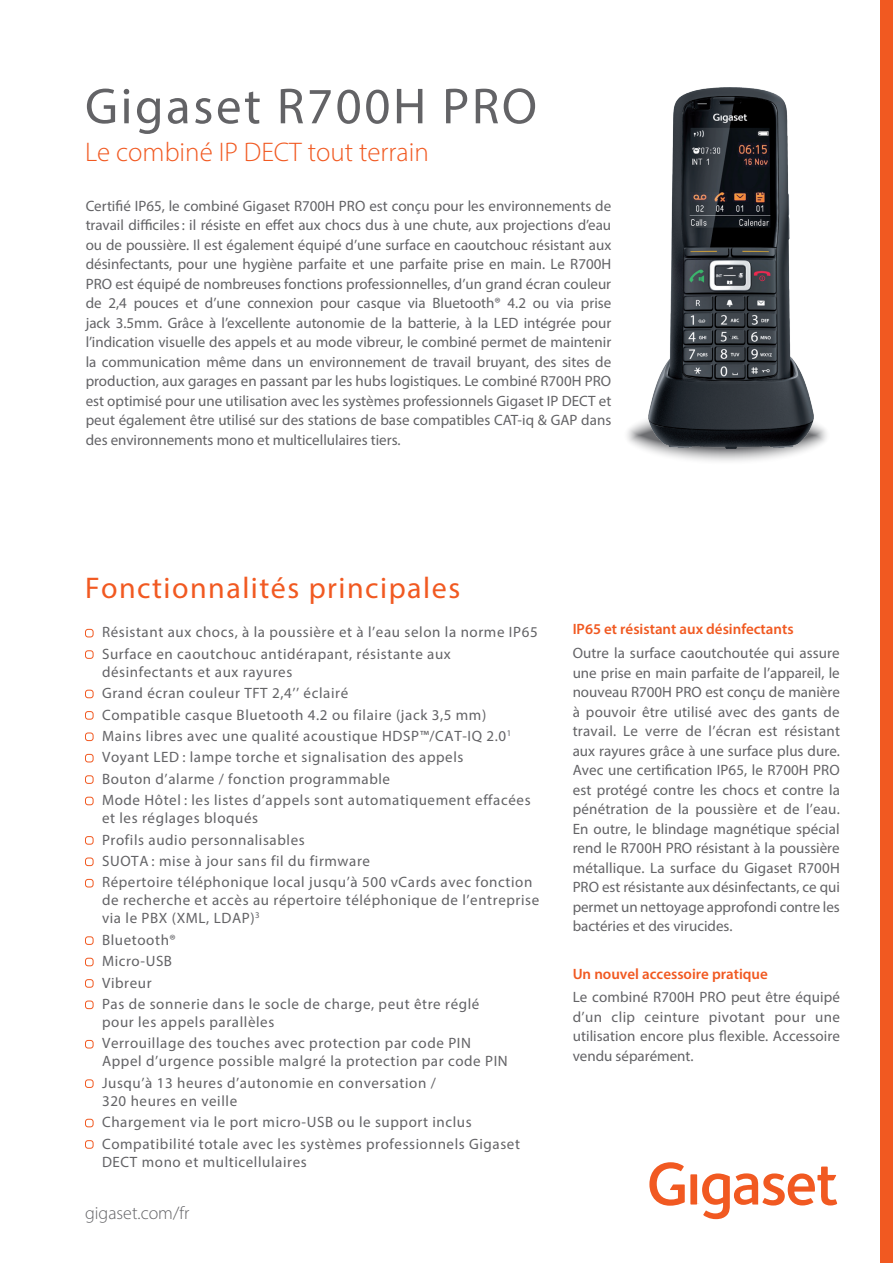
<style>
.page{position:relative;width:893px;height:1263px;background:#fff}
.page>*{position:absolute;margin:0;border:0;box-sizing:border-box;transform-origin:0 0}
.t1{font:51px "Myriad Pro";letter-spacing:.05em;color:#636366}
.t2{font:30px "Myriad Pro";letter-spacing:.05em;color:#f15921}
.t3{font:300 27px "Myriad Pro";color:#f15921}
.t4{font:300 18px "Myriad Pro";color:#636366}
.t5{font:15px/19.5px "Myriad Pro";letter-spacing:.04em;color:#636366}
.t6{font:600 15px "Myriad Pro";color:#f15921}
</style>
<div class="page">
<svg style="left:649px;top:1162px;width:188px;height:57px"></svg>
<div style="left:85px;top:629px;width:9px;height:8px;border:1px solid #f15921;border-radius:3px"></div>
<div style="left:85px;top:650px;width:9px;height:9px;border:1px solid #f15921;border-radius:3px"></div>
<div style="left:85px;top:690px;width:9px;height:8px;border:1px solid #f15921;border-radius:3px"></div>
<div style="left:85px;top:711px;width:9px;height:9px;border:1px solid #f15921;border-radius:3px"></div>
<div style="left:85px;top:732px;width:9px;height:9px;border:1px solid #f15921;border-radius:3px"></div>
<div style="left:85px;top:754px;width:9px;height:8px;border:1px solid #f15921;border-radius:3px"></div>
<div style="left:85px;top:775px;width:9px;height:9px;border:1px solid #f15921;border-radius:3px"></div>
<div style="left:85px;top:797px;width:9px;height:8px;border:1px solid #f15921;border-radius:3px"></div>
<div style="left:85px;top:836px;width:9px;height:9px;border:1px solid #f15921;border-radius:3px"></div>
<div style="left:85px;top:857px;width:9px;height:9px;border:1px solid #f15921;border-radius:3px"></div>
<div style="left:85px;top:879px;width:9px;height:8px;border:1px solid #f15921;border-radius:3px"></div>
<div style="left:85px;top:936px;width:9px;height:9px;border:1px solid #f15921;border-radius:3px"></div>
<div style="left:85px;top:958px;width:9px;height:8px;border:1px solid #f15921;border-radius:3px"></div>
<div style="left:85px;top:979px;width:9px;height:9px;border:1px solid #f15921;border-radius:3px"></div>
<div style="left:85px;top:1000px;width:9px;height:9px;border:1px solid #f15921;border-radius:3px"></div>
<div style="left:85px;top:1040px;width:9px;height:8px;border:1px solid #f15921;border-radius:3px"></div>
<div style="left:85px;top:1079px;width:9px;height:9px;border:1px solid #f15921;border-radius:3px"></div>
<div style="left:85px;top:1119px;width:9px;height:8px;border:1px solid #f15921;border-radius:3px"></div>
<div style="left:85px;top:1140px;width:9px;height:9px;border:1px solid #f15921;border-radius:3px"></div>
<div style="left:880px;top:0;width:13px;height:1263px;background:#f15921"></div>
<svg style="left:622px;top:405px;width:209px;height:61px"></svg>
<img style="left:649px;top:88px;width:165px;height:361px">
<h1 class="t1" style="left:85px;top:75px;width:453px">Gigaset R700H PRO</h1>
<h3 class="t3" style="left:85px;top:136px;width:345px">Le combiné IP DECT tout terrain</h3>
<p class="t5" style="left:86px;top:196px;width:527px;text-align:justify">Certifié IP65, le combiné Gigaset R700H PRO est conçu pour les environnements de travail difficiles: il résiste en effet aux chocs dus à une chute, aux projections d’eau ou de poussière. Il est également équipé d’une surface en caoutchouc résistant aux désinfectants, pour une hygiène parfaite et une parfaite prise en main. Le R700H PRO est équipé de nombreuses fonctions professionnelles, d’un grand écran couleur de 2,4 pouces et d’une connexion pour casque via Bluetooth® 4.2 ou via prise jack 3.5mm. Grâce à l’excellente autonomie de la batterie, à la LED intégrée pour l’indication visuelle des appels et au mode vibreur, le combiné permet de maintenir la communication même dans un environnement de travail bruyant, des sites de production, aux garages en passant par les hubs logistiques. Le combiné R700H PRO est optimisé pour une utilisation avec les systèmes professionnels Gigaset IP DECT et peut également être utilisé sur des stations de base compatibles CAT-iq &amp; GAP dans des environnements mono et multicellulaires tiers.</p>
<h2 class="t2" style="left:85px;top:570px;width:377px">Fonctionnalités principales</h2>
<p class="t5" style="left:102px;top:621px;width:437px;line-height:21.5px">Résistant aux chocs, à la poussière et à l’eau selon la norme IP65<br>Surface en caoutchouc antidérapant, résistante aux</p>
<p class="t5" style="left:102px;top:661px;width:430px;line-height:21.5px">désinfectants et aux rayures<br>Grand écran couleur TFT 2,4’’ éclairé<br>Compatible casque Bluetooth 4.2 ou filaire (jack 3,5 mm)<br>Mains libres avec une qualité acoustique HDSP™/CAT-IQ 2.0<sup>1<br></sup>Voyant LED : lampe torche et signalisation des appels<br>Bouton d’alarme / fonction programmable<br>Mode Hôtel : les listes d’appels sont automatiquement effacées</p>
<p class="t5" style="left:102px;top:807px;width:432px;line-height:21.5px">et les réglages bloqués<br>Profils audio personnalisables<br>SUOTA : mise à jour sans fil du firmware<br>Répertoire téléphonique local jusqu’à 500 vCards avec fonction</p>
<p class="t5" style="left:102px;top:891px;width:439px;line-height:18px">de recherche et accès au répertoire téléphonique de l’entreprise via le PBX (XML, LDAP)<sup>3</sup></p>
<p class="t5" style="left:102px;top:929px;width:379px;line-height:21.5px">Bluetooth®<br>Micro-USB<br>Vibreur<br>Pas de sonnerie dans le socle de charge, peut être réglé</p>
<p class="t5" style="left:102px;top:1011px;width:370px;line-height:21.5px">pour les appels parallèles<br>Verrouillage des touches avec protection par code PIN</p>
<p class="t5" style="left:102px;top:1050px;width:407px;line-height:21.5px">Appel d’urgence possible malgré la protection par code PIN<br>Jusqu’à 13 heures d’autonomie en conversation /</p>
<p class="t5" style="left:102px;top:1090px;width:419px;line-height:21.5px">320 heures en veille<br>Chargement via le port micro-USB ou le support inclus<br>Compatibilité totale avec les systèmes professionnels Gigaset</p>
<p class="t5" style="left:102px;top:1152px;width:206px">DECT mono et multicellulaires</p>
<p class="t4" style="left:85px;top:1202px;width:106px">gigaset.com/fr</p>
<p class="t6" style="left:573px;top:620px;width:222px">IP65 et résistant aux désinfectants</p>
<p class="t5" style="left:573px;top:643px;width:269px;text-align:justify">Outre la surface caoutchoutée qui assure une prise en main parfaite de l’appareil, le nouveau R700H PRO est conçu de manière à pouvoir être utilisé avec des gants de travail. Le verre de l’écran est résistant aux rayures grâce à une surface plus dure.<br>Avec une certification IP65, le R700H PRO est protégé contre les chocs et contre la pénétration de la poussière et de l’eau.<br>En outre, le blindage magnétique spécial rend le R700H PRO résistant à la poussière métallique. La surface du Gigaset R700H PRO est résistante aux désinfectants, ce qui permet un nettoyage approfondi contre les bactéries et des virucides.</p>
<p class="t6" style="left:573px;top:964px;width:197px">Un nouvel accessoire pratique</p>
<p class="t5" style="left:573px;top:987px;width:269px;text-align:justify">Le combiné R700H PRO peut être équipé d’un clip ceinture pivotant pour une utilisation encore plus flexible. Accessoire vendu séparément.</p>
</div>
